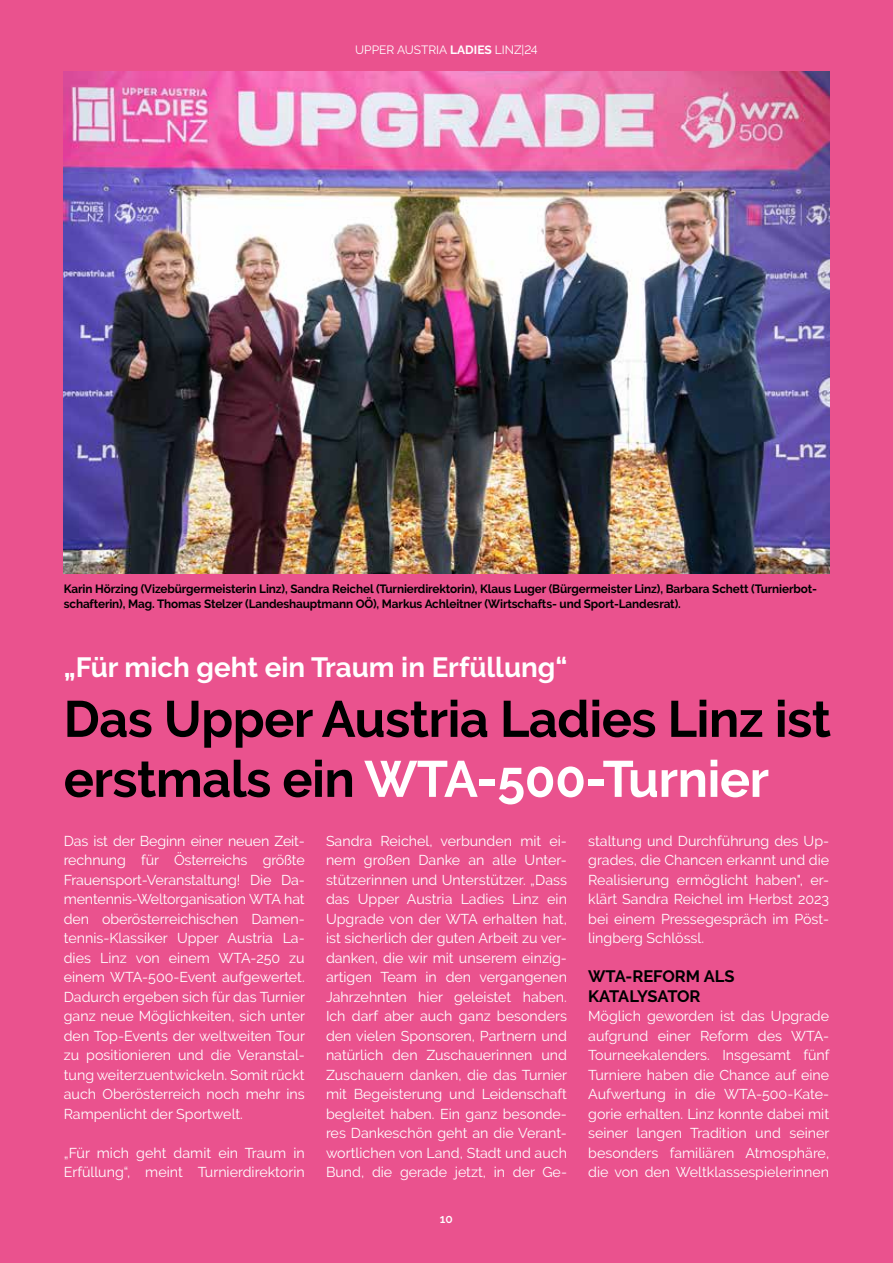
<style>
.page{position:relative;width:893px;height:1263px;background:#ea528e}
.page>*{position:absolute;margin:0;border:0;box-sizing:border-box;transform-origin:0 0}
.t1{font:700 51px/60px "Raleway";letter-spacing:-.01em;color:#000}
.t2{font:700 27.75px "Raleway";color:#fff}
.t3{font:700 16.5px/19.5px "Raleway";color:#000}
.t4{font:14.25px/19.5px "Raleway";color:#fff;text-align:justify}
.t5{font:700 12px/14.4px "Raleway";letter-spacing:-.01em;color:#000}
.t6{font:12px "Raleway";color:#fff}
.t7{font:600 12px "Raleway";color:#fff}
.s1{font-weight:700}
.s2{color:#fff}
</style>
<div class="page">
<img style="left:64px;top:72px;width:765px;height:502px">
<hr style="left:892px;top:989px;width:1px;height:274px;background:#000">
<p class="t6" style="left:355px;top:43px;width:184px">UPPER AUSTRIA <span class="s1">LADIES</span> LINZ|24</p>
<p class="t5" style="left:64px;top:582px;width:755px">Karin Hörzing (Vizebürgermeisterin Linz), Sandra Reichel (Turnierdirektorin), Klaus Luger (Bürgermeister Linz), Barbara Schett (Turnierbot&shy;schafterin), Mag. Thomas Stelzer (Landeshauptmann OÖ), Markus Achleitner (Wirtschafts- und Sport-Landesrat).</p>
<h2 class="t2" style="left:64px;top:651px;width:505px">„Für mich geht ein Traum in Erfüllung“</h2>
<h1 class="t1" style="left:64px;top:689px;width:769px">Das Upper Austria Ladies Linz ist erstmals ein <span class="s2">WTA-500-Turnier</span></h1>
<p class="t4" style="left:64px;top:831px;width:243px">Das ist der Beginn einer neuen Zeit&shy;rechnung für Österreichs größte Frauensport-Veranstaltung! Die Da&shy;mentennis-Weltorganisation WTA hat den oberösterreichischen Damen&shy;tennis-Klassiker Upper Austria La&shy;dies Linz von einem WTA-250 zu einem WTA-500-Event aufgewertet.<br>Dadurch ergeben sich für das Turnier ganz neue Möglichkeiten, sich unter den Top-Events der weltweiten Tour zu positionieren und die Veranstal&shy;tung weiterzuentwickeln. Somit rückt auch Oberösterreich noch mehr ins Rampenlicht der Sportwelt.</p>
<p class="t4" style="left:64px;top:1143px;width:242px">„Für mich geht damit ein Traum in<br>Erfüllung“, meint Turnierdirektorin</p>
<p class="t4" style="left:326px;top:831px;width:243px">Sandra Reichel, verbunden mit ei&shy;nem großen Danke an alle Unter&shy;stützerinnen und Unterstützer. „Dass das Upper Austria Ladies Linz ein Upgrade von der WTA erhalten hat, ist sicherlich der guten Arbeit zu ver&shy;danken, die wir mit unserem einzig&shy;artigen Team in den vergangenen Jahrzehnten hier geleistet haben.<br>Ich darf aber auch ganz besonders den vielen Sponsoren, Partnern und natürlich den Zuschauerinnen und Zuschauern danken, die das Turnier mit Begeisterung und Leidenschaft begleitet haben. Ein ganz besonde&shy;res Dankeschön geht an die Verant&shy;wortlichen von Land, Stadt und auch Bund, die gerade jetzt, in der Ge-</p>
<p class="t4" style="left:588px;top:831px;width:242px">staltung und Durchführung des Up&shy;grades, die Chancen erkannt und die Realisierung ermöglicht haben", er&shy;klärt Sandra Reichel im Herbst 2023 bei einem Pressegespräch im Pöst&shy;lingberg Schlössl.</p>
<p class="t3" style="left:588px;top:967px;width:148px">WTA-REFORM ALS<br>KATALYSATOR</p>
<p class="t4" style="left:588px;top:1006px;width:243px">Möglich geworden ist das Upgrade aufgrund einer Reform des WTA-Tourneekalenders. Insgesamt fünf Turniere haben die Chance auf eine Aufwertung in die WTA-500-Kate&shy;gorie erhalten. Linz konnte dabei mit seiner langen Tradition und seiner besonders familiären Atmosphäre, die von den Weltklassespielerinnen</p>
<p class="t7" style="left:440px;top:1211px;width:15px">10</p>
</div>
